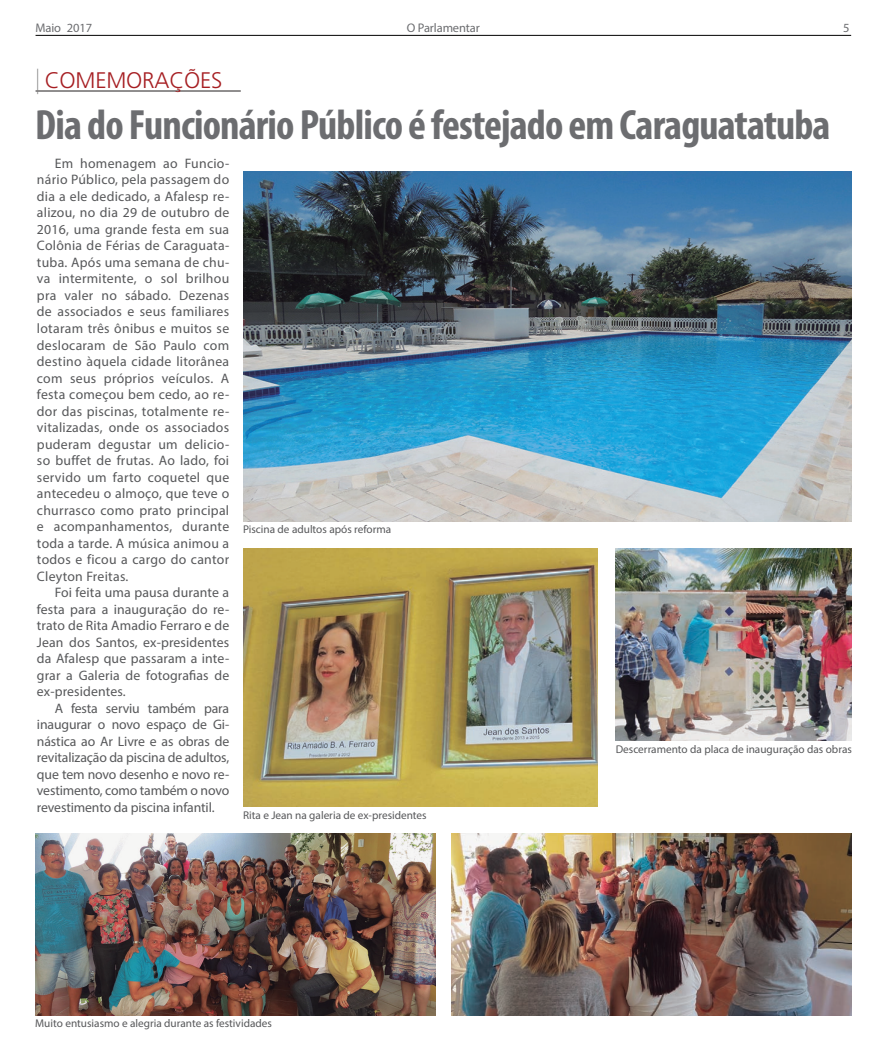
<style>
.page{position:relative;width:886px;height:1063px;background:#fff}
.page>*{position:absolute;margin:0;border:0;box-sizing:border-box;transform-origin:0 0}
.t1{font:700 condensed 42.5px "Myriad Pro";letter-spacing:-.02em;color:#6c6d70}
.t2{font:300 22.5px "Frutiger";letter-spacing:-.01em;color:#a61e22}
.t3{font:13.75px/16.5px "Myriad Pro";letter-spacing:.01em;color:#57585a;text-align:justify}
.t4{font:12.5px "Myriad Pro";letter-spacing:-.01em;color:#6c6d70}
.t5{font:11.25px "Myriad Pro";color:#57585a}
.s1{font-family:"Existence";font-size:25px;color:#808080}
.s2{color:#fff}
</style>
<div class="page">
<hr style="left:36px;top:35px;width:814px;height:1px;background:#000">
<img style="left:615px;top:548px;width:235px;height:192px">
<img style="left:35px;top:833px;width:400px;height:182px">
<hr style="left:36px;top:91px;width:205px;height:1px;background:#231f20">
<img style="left:243px;top:548px;width:354px;height:258px">
<img style="left:451px;top:833px;width:399px;height:182px">
<img style="left:243px;top:171px;width:607px;height:350px">
<p class="t4" style="left:406px;top:20px;width:75px">O Parlamentar</p>
<p class="t4" style="left:36px;top:20px;width:58px">Maio 2017</p>
<p class="t4" style="left:843px;top:20px;width:8px">5</p>
<h2 class="t2" style="left:36px;top:67px;width:206px"><span class="s1">|</span> COMEMORAÇÕES <span class="s2">.</span></h2>
<h1 class="t1" style="left:35px;top:98px;width:796px">Dia do Funcionário Público é festejado em Caraguatatuba</h1>
<p class="t3" style="left:37px;top:155px;width:194px;text-indent:18px">Em homenagem ao Funcio&shy;nário Público, pela passagem do dia a ele dedicado, a Afalesp re&shy;alizou, no dia 29 de outubro de 2016, uma grande festa em sua Colônia de Férias de Caraguata&shy;tuba. Após uma semana de chu&shy;va intermitente, o sol brilhou pra valer no sábado. Dezenas de associados e seus familiares lotaram três ônibus e muitos se deslocaram de São Paulo com destino àquela cidade litorânea com seus próprios veículos. A festa começou bem cedo, ao re&shy;dor das piscinas, totalmente re&shy;vitalizadas, onde os associados puderam degustar um delicio&shy;so buffet de frutas. Ao lado, foi servido um farto coquetel que antecedeu o almoço, que teve o churrasco como prato principal e acompanhamentos, durante toda a tarde. A música animou a todos e ficou a cargo do cantor Cleyton Freitas.</p>
<p class="t3" style="left:37px;top:584px;width:194px;text-indent:18px">Foi feita uma pausa durante a festa para a inauguração do re&shy;trato de Rita Amadio Ferraro e de Jean dos Santos, ex-presidentes da Afalesp que passaram a inte&shy;grar a Galeria de fotografias de ex-presidentes.</p>
<p class="t3" style="left:37px;top:699px;width:194px;text-indent:18px">A festa serviu também para inaugurar o novo espaço de Gi&shy;nástica ao Ar Livre e as obras de revitalização da piscina de adultos, que tem novo desenho e novo re&shy;vestimento, como também o novo revestimento da piscina infantil.</p>
<p class="t5" style="left:243px;top:522px;width:150px">Piscina de adultos após reforma</p>
<p class="t5" style="left:243px;top:807px;width:185px">Rita e Jean na galeria de ex-presidentes</p>
<p class="t5" style="left:35px;top:1016px;width:238px">Muito entusiasmo e alegria durante as festividades</p>
<p class="t5" style="left:615px;top:742px;width:238px">Descerramento da placa de inauguração das obras</p>
</div>
